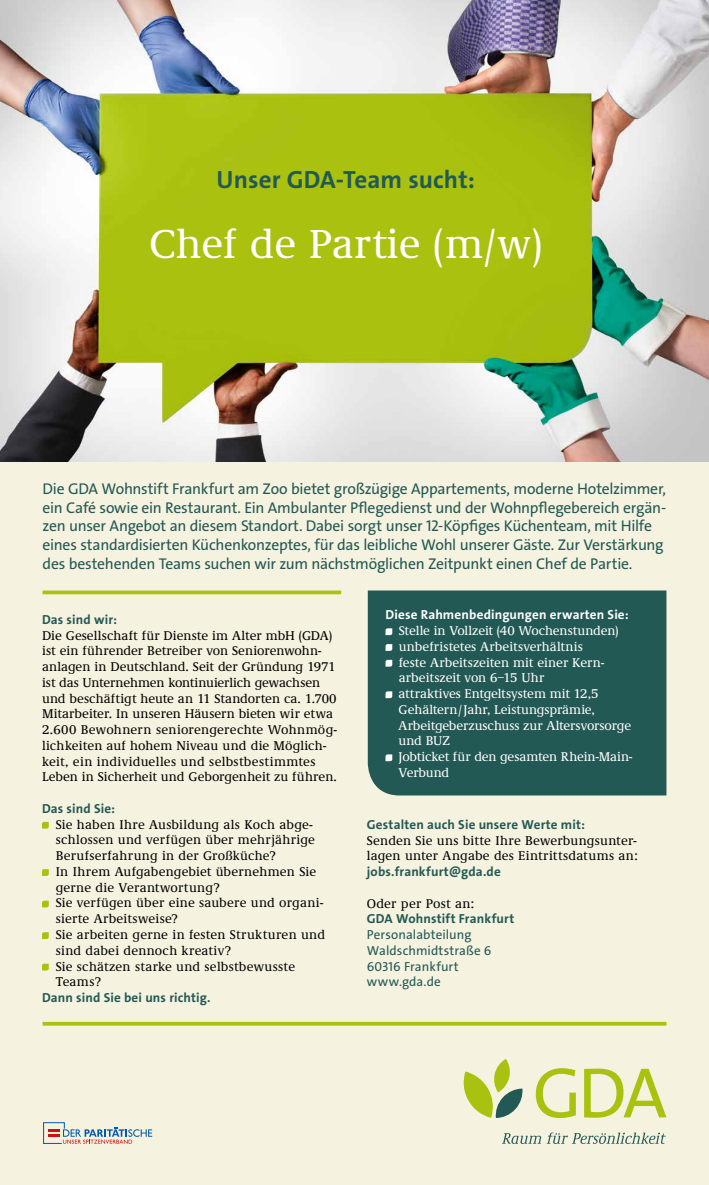
<style>
.page{position:relative;width:709px;height:1185px;background:#fff}
.page>*{position:absolute;margin:0;border:0;box-sizing:border-box;transform-origin:0 0}
.t1{font:500 42px "Demos";color:#fff}
.t2{font:25px "The Sans LP7 Bld";letter-spacing:.005em;color:#235954}
.t3{font:15.62px/18.8px "The Sans LP5 Plain";letter-spacing:-.015em;color:#235954}
.t4{font:500 13.12px/15.8px "Demos";letter-spacing:.01em;color:#000}
.t5{font:500 13.12px/15.8px "Demos";color:#fff}
.t6{font:13.12px "The Sans LP7 Bld";letter-spacing:.01em;color:#235954}
.t7{font:13.12px/15.8px "The Sans LP5 Plain";letter-spacing:.005em;color:#235954}
.t8{font:13.12px "The Sans LP7 Bld";letter-spacing:.01em;color:#fff}
</style>
<div class="page">
<div style="left:0;top:162px;width:709px;height:1022px;background:#f5f2e0"></div>
<svg style="left:503px;top:1132px;width:163px;height:11px"></svg>
<svg style="left:536px;top:1068px;width:130px;height:49px"></svg>
<svg style="left:463px;top:1059px;width:60px;height:58px"></svg>
<svg style="left:43px;top:1122px;width:109px;height:21px"></svg>
<svg style="left:43px;top:1021px;width:623px;height:4px;background:#b9cc3e"></svg>
<svg style="left:43px;top:590px;width:298px;height:4px"></svg>
<svg style="left:42px;top:821px;width:7px;height:7px"></svg>
<svg style="left:42px;top:869px;width:7px;height:6px"></svg>
<svg style="left:42px;top:900px;width:7px;height:7px"></svg>
<svg style="left:42px;top:932px;width:7px;height:6px"></svg>
<svg style="left:42px;top:963px;width:7px;height:7px"></svg>
<div style="left:368px;top:590px;width:298px;height:205px;background:#235954"></div>
<svg style="left:385px;top:628px;width:7px;height:7px"></svg>
<svg style="left:385px;top:644px;width:7px;height:6px"></svg>
<svg style="left:385px;top:659px;width:7px;height:7px"></svg>
<svg style="left:385px;top:691px;width:7px;height:7px"></svg>
<svg style="left:385px;top:754px;width:7px;height:7px"></svg>
<img style="left:0;top:0;width:709px;height:462px">
<h2 class="t2" style="left:217px;top:164px;width:260px">Unser GDA-Team sucht:</h2>
<h1 class="t1" style="left:149px;top:222px;width:394px">Chef de Partie (m/w)</h1>
<p class="t3" style="left:43px;top:479px;width:625px">Die GDA Wohnstift Frankfurt am Zoo bietet großzügige Appartements, moderne Hotelzimmer, ein Café sowie ein Restaurant. Ein Ambulanter Pflegedienst und der Wohnpflegebereich ergän&shy;zen unser Angebot an diesem Standort. Dabei sorgt unser 12-Köpfiges Küchenteam, mit Hilfe eines standardisierten Küchenkonzeptes, für das leibliche Wohl unserer Gäste. Zur Verstärkung des bestehenden Teams suchen wir zum nächstmöglichen Zeitpunkt einen Chef de Partie.</p>
<p class="t8" style="left:385px;top:606px;width:245px">Diese Rahmenbedingungen erwarten Sie:</p>
<p class="t5" style="left:398px;top:623px;width:235px">Stelle in Vollzeit (40 Wochenstunden) unbefristetes Arbeitsverhältnis<br>feste Arbeitszeiten mit einer Kern&shy;arbeitszeit von 6–15 Uhr<br>attraktives Entgeltsystem mit 12,5<br>Gehältern/Jahr, Leistungsprämie,<br>Arbeitgeberzuschuss zur Altersvorsorge und BUZ<br>Jobticket für den gesamten Rhein-Main-<br>Verbund</p>
<p class="t6" style="left:42px;top:611px;width:76px">Das sind wir:</p>
<p class="t4" style="left:42px;top:627px;width:296px">Die Gesellschaft für Dienste im Alter mbH (GDA) ist ein führender Betreiber von Seniorenwohn&shy;anlagen in Deutschland. Seit der Gründung 1971 ist das Unternehmen kontinuierlich gewachsen und beschäftigt heute an 11 Standorten ca. 1.700<br>Mitarbeiter. In unseren Häusern bieten wir etwa 2.600 Bewohnern seniorengerechte Wohnmög&shy;lichkeiten auf hohem Niveau und die Möglich&shy;keit, ein individuelles und selbstbestimmtes Leben in Sicherheit und Geborgenheit zu führen.</p>
<p class="t6" style="left:42px;top:800px;width:75px">Das sind Sie:</p>
<p class="t4" style="left:56px;top:816px;width:271px">Sie haben Ihre Ausbildung als Koch abge&shy;schlossen und verfügen über mehrjährige Berufserfahrung in der Großküche?<br>In Ihrem Aufgabengebiet übernehmen Sie gerne die Verantwortung?<br>Sie verfügen über eine saubere und organi&shy;sierte Arbeitsweise?<br>Sie arbeiten gerne in festen Strukturen und sind dabei dennoch kreativ?<br>Sie schätzen starke und selbstbewusste Teams?</p>
<p class="t6" style="left:42px;top:989px;width:170px">Dann sind Sie bei uns richtig.</p>
<p class="t6" style="left:367px;top:815px;width:219px">Gestalten auch Sie unsere Werte mit:</p>
<p class="t4" style="left:367px;top:832px;width:272px">Senden Sie uns bitte Ihre Bewerbungsunter&shy;lagen unter Angabe des Eintrittsdatums an:</p>
<p class="t6" style="left:367px;top:863px;width:135px">jobs.frankfurt@gda.de</p>
<p class="t4" style="left:367px;top:895px;width:109px">Oder per Post an:</p>
<p class="t6" style="left:367px;top:910px;width:149px">GDA Wohnstift Frankfurt</p>
<p class="t7" style="left:367px;top:926px;width:126px">Personalabteilung<br>Waldschmidtstraße 6<br>60316 Frankfurt www.gda.de</p>
</div>
